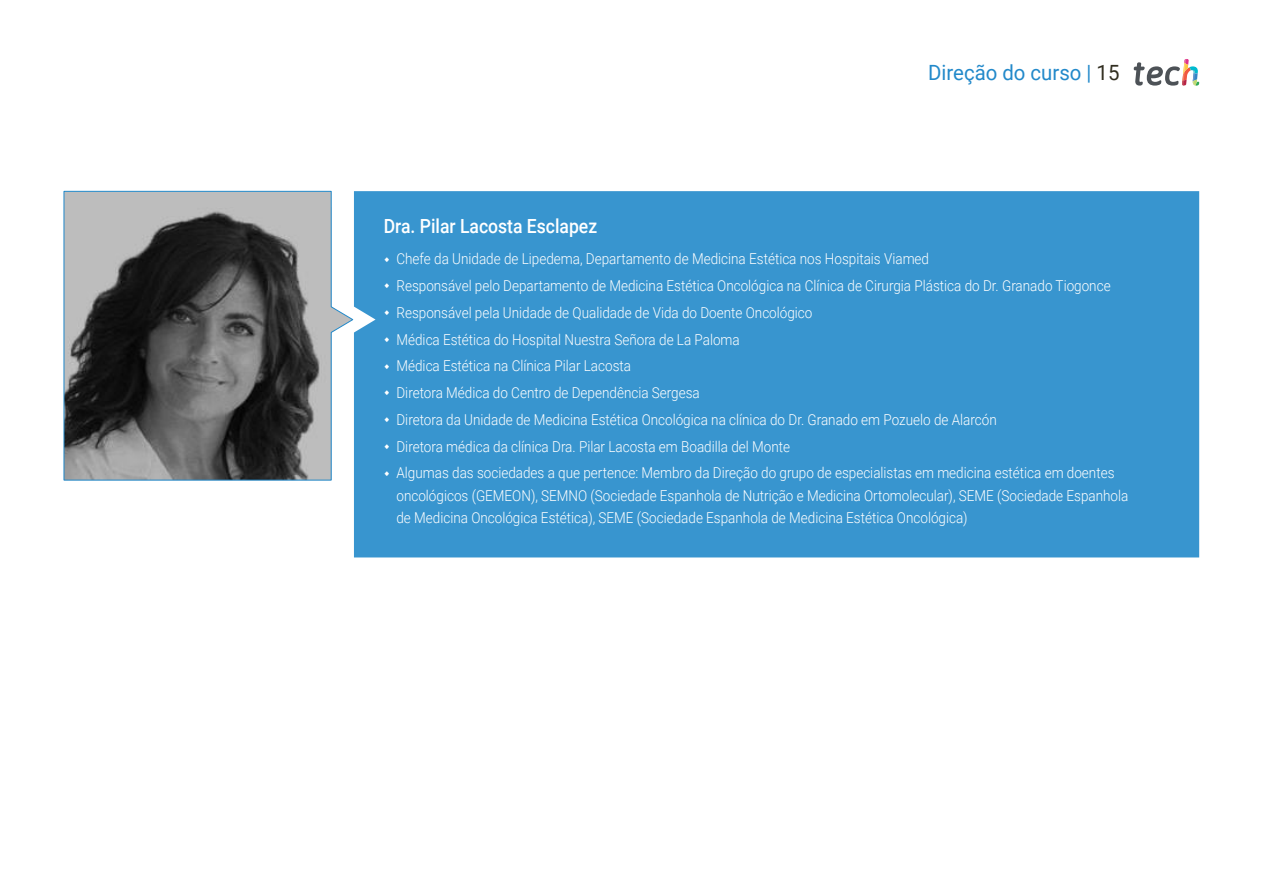
<style>
.page{position:relative;width:1263px;height:893px;background:#fff}
.page>*{position:absolute;margin:0;border:0;box-sizing:border-box;transform-origin:0 0}
.t1{font:21px "Roboto";color:#2289ca}
.t2{font:500 19.5px "Roboto";color:#fff;scale:.9 1}
.t3{font:300 15px/26.7px "Roboto";color:#fff;scale:.9 1}
.s1{color:#312e20}
</style>
<div class="page">
<svg style="left:1134px;top:59px;width:65px;height:27px"></svg>
<div style="left:354px;top:191px;width:845px;height:366px;background:#3895cf"></div>
<svg style="left:64px;top:191px;width:289px;height:289px;background:#6f7070"></svg>
<svg style="left:385px;top:257px;width:4px;height:5px"></svg>
<svg style="left:385px;top:283px;width:4px;height:5px"></svg>
<svg style="left:385px;top:310px;width:4px;height:5px"></svg>
<svg style="left:385px;top:337px;width:4px;height:5px"></svg>
<svg style="left:385px;top:364px;width:4px;height:5px"></svg>
<svg style="left:385px;top:390px;width:4px;height:5px"></svg>
<svg style="left:385px;top:417px;width:4px;height:5px"></svg>
<svg style="left:385px;top:444px;width:4px;height:5px"></svg>
<svg style="left:385px;top:471px;width:4px;height:5px"></svg>
<h1 class="t1" style="left:928px;top:57px;width:193px">Direção do curso | <span class="s1">15</span></h1>
<h2 class="t2" style="left:384px;top:212px;width:239px">Dra. Pilar Lacosta Esclapez</h2>
<p class="t3" style="left:396px;top:245px;width:799px">Chefe da Unidade de Lipedema, Departamento de Medicina Estética nos Hospitais Viamed<br>Responsável pelo Departamento de Medicina Estética Oncológica na Clínica de Cirurgia Plástica do Dr. Granado Tiogonce Responsável pela Unidade de Qualidade de Vida do Doente Oncológico<br>Médica Estética do Hospital Nuestra Señora de La Paloma<br>Médica Estética na Clínica Pilar Lacosta<br>Diretora Médica do Centro de Dependência Sergesa<br>Diretora da Unidade de Medicina Estética Oncológica na clínica do Dr. Granado em Pozuelo de Alarcón<br>Diretora médica da clínica Dra. Pilar Lacosta em Boadilla del Monte<br>Algumas das sociedades a que pertence: Membro da Direção do grupo de especialistas em medicina estética em doentes</p>
<p class="t3" style="left:396px;top:484px;width:815px;line-height:22.5px">oncológicos (GEMEON), SEMNO (Sociedade Espanhola de Nutrição e Medicina Ortomolecular), SEME (Sociedade Espanhola de Medicina Oncológica Estética), SEME (Sociedade Espanhola de Medicina Estética Oncológica)</p>
</div>
